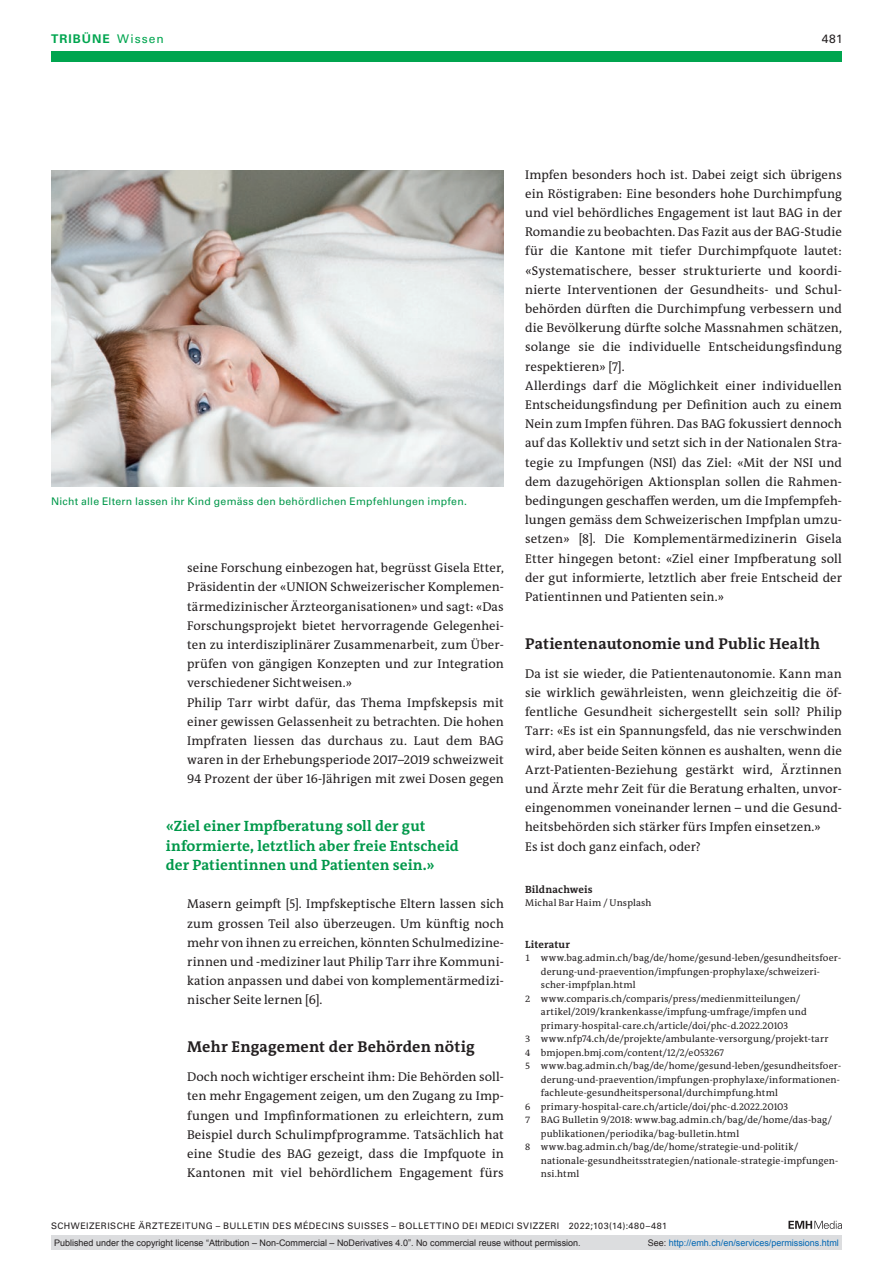
<style>
.page{position:relative;width:893px;height:1263px;background:#fff}
.page>*{position:absolute;margin:0;border:0;box-sizing:border-box;transform-origin:0 0}
.section-h1{font:700 15.75px "The Antiqua B W7";letter-spacing:.005em;color:#231f20}
.catchwords{font:700 15px/19.2px "The Antiqua B W7";letter-spacing:.01em;color:#00984a}
.section-pn{font:12.75px/19.2px "The Antiqua B W5 Plain";letter-spacing:.005em;color:#231f20;text-align:justify}
.ressort{font:700 12px "Univers LT Std";letter-spacing:.085em;color:#00a54f}
.ressort-2{font:12px "Univers LT Std";color:#231f20}
.fig-caption{font:10.5px "Univers LT Std";letter-spacing:.025em;color:#00984a}
.an-credits-title{font:700 10.5px "The Antiqua B W7";letter-spacing:.015em;color:#231f20}
.ref-list-title{font:700 10.5px "The Antiqua B W7";letter-spacing:.015em;color:#231f20}
.ref-list{font:9.75px/13.5px "The Antiqua B W5 Plain";letter-spacing:.015em;color:#231f20}
.an-credits{font:9.75px "The Antiqua B W5 Plain";letter-spacing:.02em;color:#231f20}
.t1{font:9px "Arial";color:#231f20}
.fusszeile{font:9px "Univers LT Std";letter-spacing:.05em;color:#231f20}
.t2{font:9px "Arial";color:#0066b3}
.s1{font-weight:400}
.s2{font-size:9.3px}
.s3{color:#231f20}
</style>
<div class="page">
<svg style="left:788px;top:1221px;width:54px;height:8px"></svg>
<div style="left:51px;top:51px;width:791px;height:11px;background:#00a54f"></div>
<img style="left:51px;top:170px;width:453px;height:317px">
<div style="left:51px;top:1235px;width:791px;height:15px;background:#dcdddf"></div>
<p class="ressort" style="left:51px;top:31px;width:114px">TRIBÜNE <span class="s1">Wissen</span></p>
<p class="ressort-2" style="left:822px;top:31px;width:23px">481</p>
<p class="fig-caption" style="left:51px;top:495px;width:417px">Nicht alle Eltern lassen ihr Kind gemäss den behördlichen Empfehlungen impfen.</p>
<p class="section-pn" style="left:187px;top:558px;width:318px">seine Forschung einbezogen hat, begrüsst Gisela Etter, Präsidentin der «UNION Schweizerischer Komplemen&shy;tärmedizinischer Ärzteorganisationen» und sagt: «Das Forschungsprojekt bietet hervorragende Gelegenhei&shy;ten zu interdisziplinärer Zusammenarbeit, zum Über&shy;prüfen von gängigen Konzepten und zur Integration verschiedener Sichtweisen.»</p>
<p class="section-pn" style="left:187px;top:693px;width:318px">Philip Tarr wirbt dafür, das Thema Impfskepsis mit einer gewissen Gelassenheit zu betrachten. Die hohen Impfraten liessen das durchaus zu. Laut dem BAG waren in der Erhebungsperiode 2017–2019 schweizweit 94 Prozent der über 16-Jährigen mit zwei Dosen gegen</p>
<p class="catchwords" style="left:166px;top:817px;width:295px">«Ziel einer Impfberatung soll der gut informierte, letztlich aber freie Entscheid der Patientinnen und Patienten sein.»</p>
<p class="section-pn" style="left:187px;top:894px;width:318px">Masern geimpft [5]. Impfskeptische Eltern lassen sich zum grossen Teil also überzeugen. Um künftig noch mehr von ihnen zu erreichen, könnten Schulmedizine&shy;rinnen und -mediziner laut Philip Tarr ihre Kommuni&shy;kation anpassen und dabei von komplementärmedizi&shy;nischer Seite lernen [6].</p>
<p class="section-h1" style="left:187px;top:1037px;width:289px">Mehr Engagement der Behörden nötig</p>
<p class="section-pn" style="left:187px;top:1067px;width:318px">Doch noch wichtiger erscheint ihm: Die Behörden soll&shy;ten mehr Engagement zeigen, um den Zugang zu Imp&shy;fungen und Impfinformationen zu erleichtern, zum Beispiel durch Schulimpfprogramme. Tatsächlich hat eine Studie des BAG gezeigt, dass die Impfquote in Kantonen mit viel behördlichem Engagement fürs</p>
<p class="section-pn" style="left:525px;top:165px;width:318px">Impfen besonders hoch ist. Dabei zeigt sich übrigens ein Röstigraben: Eine besonders hohe Durchimpfung und viel behördliches Engagement ist laut BAG in der Romandie zu beobachten. Das Fazit aus der BAG-Studie für die Kantone mit tiefer Durchimpfquote lautet: «Systematischere, besser strukturierte und koordi&shy;nierte Interventionen der Gesundheits- und Schul&shy;behörden dürften die Durchimpfung verbessern und die Bevölkerung dürfte solche Massnahmen schätzen, solange sie die individuelle Entscheidungsfindung respektieren» [7].</p>
<p class="section-pn" style="left:525px;top:376px;width:318px">Allerdings darf die Möglichkeit einer individuellen Entscheidungsfindung per Definition auch zu einem Nein zum Impfen führen. Das BAG fokussiert dennoch auf das Kollektiv und setzt sich in der Nationalen Stra&shy;tegie zu Impfungen (NSI) das Ziel: «Mit der NSI und dem dazugehörigen Aktionsplan sollen die Rahmen&shy;bedingungen geschaffen werden, um die Impfempfeh&shy;lungen gemäss dem Schweizerischen Impfplan umzu&shy;setzen» [8]. Die Komplementärmedizinerin Gisela Etter hingegen betont: «Ziel einer Impfberatung soll der gut informierte, letztlich aber freie Entscheid der Patientinnen und Patienten sein.»</p>
<p class="section-h1" style="left:525px;top:634px;width:296px">Patientenautonomie und Public Health</p>
<p class="section-pn" style="left:525px;top:664px;width:318px">Da ist sie wieder, die Patientenautonomie. Kann man sie wirklich gewährleisten, wenn gleichzeitig die öf&shy;fentliche Gesundheit sichergestellt sein soll? Philip Tarr: «Es ist ein Spannungsfeld, das nie verschwinden wird, aber beide Seiten können es aushalten, wenn die Arzt-Patienten-Beziehung gestärkt wird, Ärztinnen und Ärzte mehr Zeit für die Beratung erhalten, unvor&shy;eingenommen voneinander lernen – und die Gesund&shy;heitsbehörden sich stärker fürs Impfen einsetzen.»</p>
<p class="section-pn" style="left:525px;top:837px;width:177px">Es ist doch ganz einfach, oder?</p>
<p class="an-credits-title" style="left:525px;top:882px;width:69px">Bildnachweis</p>
<p class="an-credits" style="left:525px;top:897px;width:128px">Michal Bar Haim / Unsplash</p>
<p class="ref-list-title" style="left:525px;top:937px;width:46px">Literatur</p>
<p class="ref-list" style="left:541px;top:951px;width:302px;text-indent:-16px"><span class="s2">1</span> www.bag.admin.ch/bag/de/home/gesund-leben/gesundheitsfoer&shy;derung-und-praevention/impfungen-prophylaxe/schweizeri&shy;scher-impfplan.html</p>
<p class="ref-list" style="left:541px;top:992px;width:267px;text-indent:-16px"><span class="s2">2</span> www.comparis.ch/comparis/press/medienmitteilungen/ artikel/2019/krankenkasse/impfung-umfrage/impfen und primary-hospital-care.ch/article/doi/phc-d.2022.20103</p>
<p class="ref-list" style="left:525px;top:1032px;width:305px"><span class="s2">3</span> www.nfp74.ch/de/projekte/ambulante-versorgung/projekt-tarr</p>
<p class="ref-list" style="left:525px;top:1046px;width:200px"><span class="s2">4</span> bmjopen.bmj.com/content/12/2/e053267</p>
<p class="ref-list" style="left:541px;top:1059px;width:302px;text-indent:-16px"><span class="s2">5</span> www.bag.admin.ch/bag/de/home/gesund-leben/gesundheitsfoer&shy;derung-und-praevention/impfungen-prophylaxe/informationen&shy;fachleute-gesundheitspersonal/durchimpfung.html</p>
<p class="ref-list" style="left:525px;top:1100px;width:264px"><span class="s2">6</span> primary-hospital-care.ch/article/doi/phc-d.2022.20103</p>
<p class="ref-list" style="left:541px;top:1113px;width:293px;text-indent:-16px"><span class="s2">7</span> BAG Bulletin 9/2018: www.bag.admin.ch/bag/de/home/das-bag/ publikationen/periodika/bag-bulletin.html</p>
<p class="ref-list" style="left:541px;top:1140px;width:299px;text-indent:-16px"><span class="s2">8</span> www.bag.admin.ch/bag/de/home/strategie-und-politik/ nationale-gesundheitsstrategien/nationale-strategie-impfungen&shy;nsi.html</p>
<p class="fusszeile" style="left:51px;top:1220px;width:618px">SCHWEIZERISCHE ÄRZTEZEITUNG – BULLETIN DES MÉDECINS SUISSES – BOLLETTINO DEI MEDICI SVIZZERI 2022;103(14):480–481</p>
<p class="t1" style="left:54px;top:1237px;width:528px">Published under the copyright license “Attribution – Non-Commercial – NoDerivatives 4.0”. No commercial reuse without permission.</p>
<p class="t2" style="left:648px;top:1237px;width:193px"><span class="s3">See:</span> http://emh.ch/en/services/permissions.html</p>
</div>
